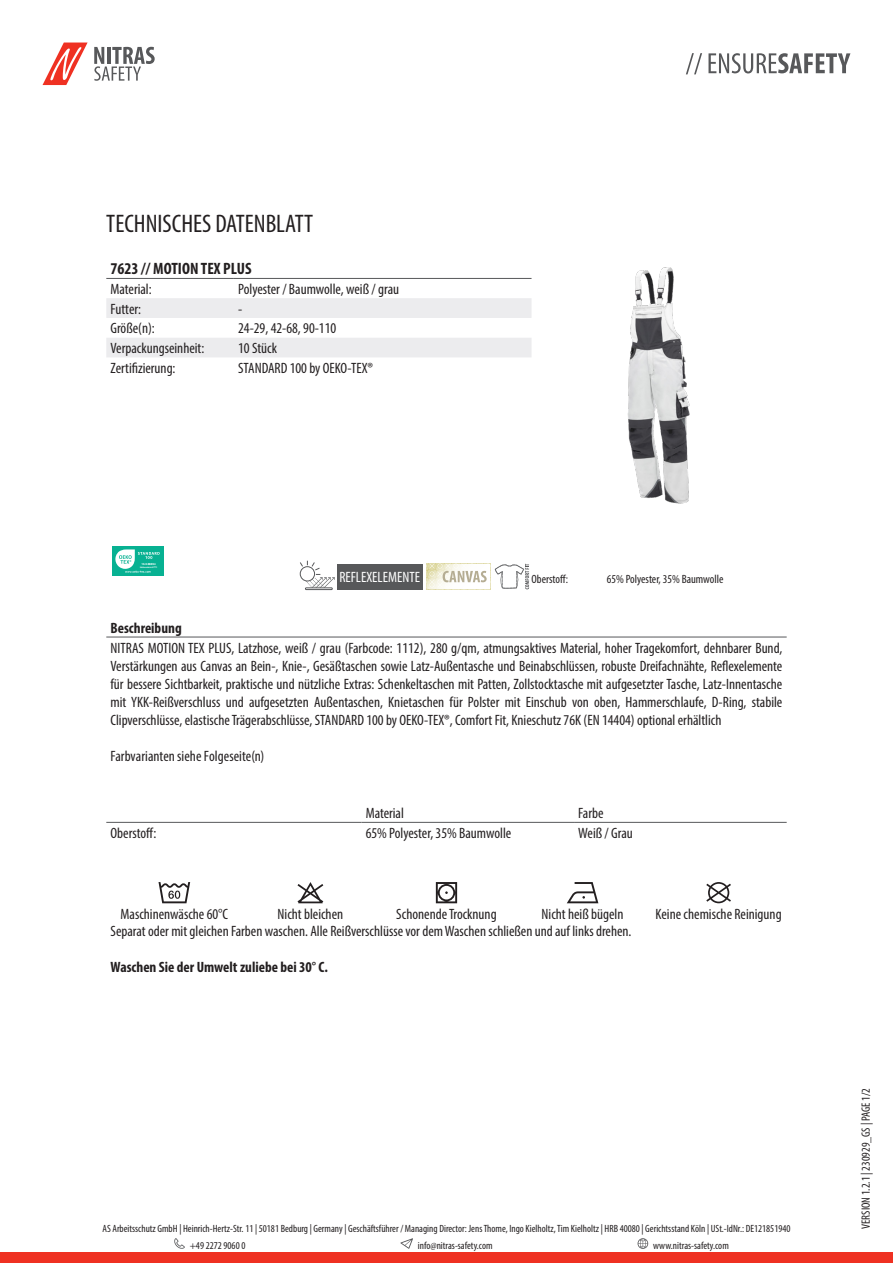
<style>
.page{position:relative;width:893px;height:1263px;background:#fff}
.page>*{position:absolute;margin:0;border:0;box-sizing:border-box;transform-origin:0 0}
.t1{font:condensed 25.5px "Myriad Pro";color:#231f20}
.t2{font:700 condensed 16.5px "Myriad Pro";color:#231f20}
.Headline_Nitras{font:condensed 15px/18px "Myriad Pro";color:#231f20;text-align:justify}
.t3{font:700 condensed 15px "Myriad Pro";color:#231f20}
.t4{font:condensed 15px "Myriad Pro";color:#fff}
.t5{font:condensed 12px "Myriad Pro";color:#231f20}
.t6{font:condensed 10.5px/17px "Myriad Pro";color:#231f20}
.t7{font:700 3px "Foco";color:#fff}
.t8{font:700 2.4px "Foco";color:#fff}
</style>
<div class="page">
<div style="left:0;top:1252px;width:893px;height:11px;background:#ef3122"></div>
<svg style="left:174px;top:1238px;width:11px;height:11px"></svg>
<svg style="left:400px;top:1238px;width:13px;height:11px"></svg>
<svg style="left:638px;top:1238px;width:10px;height:11px"></svg>
<svg style="left:43px;top:43px;width:45px;height:42px"></svg>
<svg style="left:94px;top:47px;width:61px;height:34px"></svg>
<svg style="left:686px;top:53px;width:16px;height:21px"></svg>
<svg style="left:708px;top:53px;width:142px;height:20px"></svg>
<svg style="left:106px;top:298px;width:425px;height:59px"></svg>
<hr style="left:106px;top:278px;width:128px;height:1px;background:#57585a">
<hr style="left:234px;top:278px;width:297px;height:1px;background:#57585a">
<img style="left:531px;top:267px;width:159px;height:237px">
<div style="left:112px;top:546px;width:52px;height:29px;background:#07b192"></div>
<svg style="left:115px;top:549px;width:45px;height:24px"></svg>
<div style="left:337px;top:564px;width:85px;height:25px;background:#57585a"></div>
<svg style="left:426px;top:564px;width:103px;height:25px"></svg>
<hr style="left:106px;top:637px;width:681px;height:1px;background:#57585a">
<hr style="left:106px;top:822px;width:255px;height:1px;background:#57585a">
<hr style="left:361px;top:822px;width:213px;height:1px;background:#57585a">
<hr style="left:574px;top:822px;width:213px;height:1px;background:#57585a">
<svg style="left:158px;top:882px;width:32px;height:21px"></svg>
<svg style="left:297px;top:882px;width:26px;height:21px"></svg>
<svg style="left:436px;top:882px;width:21px;height:21px"></svg>
<svg style="left:567px;top:882px;width:31px;height:21px"></svg>
<svg style="left:706px;top:882px;width:25px;height:21px"></svg>
<svg style="left:299px;top:561px;width:36px;height:26px"></svg>
<div style="left:305px;top:587px;width:28px;height:3px;border:1px solid #57585a"></div>
<p class="t1" style="left:106px;top:208px;width:208px">TECHNISCHES DATENBLATT</p>
<p class="t2" style="left:111px;top:258px;width:142px">7623 // MOTION TEX PLUS</p>
<p class="Headline_Nitras" style="left:111px;top:280px;width:43px">Material:</p>
<p class="Headline_Nitras" style="left:238px;top:280px;width:162px">Polyester / Baumwolle, weiß / grau</p>
<p class="Headline_Nitras" style="left:111px;top:300px;width:32px">Futter:</p>
<p class="Headline_Nitras" style="left:238px;top:300px;width:6px">-</p>
<p class="Headline_Nitras" style="left:111px;top:319px;width:46px">Größe(n):</p>
<p class="Headline_Nitras" style="left:238px;top:319px;width:100px">24-29, 42-68, 90-110</p>
<p class="Headline_Nitras" style="left:111px;top:339px;width:95px">Verpackungseinheit:</p>
<p class="Headline_Nitras" style="left:238px;top:339px;width:40px">10 Stück</p>
<p class="Headline_Nitras" style="left:111px;top:359px;width:67px">Zertifizierung:</p>
<p class="Headline_Nitras" style="left:238px;top:359px;width:136px">STANDARD 100 by OEKO-TEX®</p>
<p class="t7" style="left:141px;top:562px;width:16px">16.0.88894</p>
<p class="t8" style="left:140px;top:565px;width:19px">Hohenstein HTTI</p>
<p class="t4" style="left:339px;top:568px;width:82px">REFLEXELEMENTE</p>
<p class="t5" style="left:531px;top:572px;width:38px">Oberstoff:</p>
<p class="t5" style="left:607px;top:572px;width:118px">65% Polyester, 35% Baumwolle</p>
<p class="t3" style="left:111px;top:618px;width:73px">Beschreibung</p>
<p class="Headline_Nitras" style="left:111px;top:638px;width:673px">NITRAS MOTION TEX PLUS, Latzhose, weiß / grau (Farbcode: 1112), 280 g/qm, atmungsaktives Material, hoher Tragekomfort, dehnbarer Bund, Verstärkungen aus Canvas an Bein-, Knie-, Gesäßtaschen sowie Latz-Außentasche und Beinabschlüssen, robuste Dreifachnähte, Reflexelemente für bessere Sichtbarkeit, praktische und nützliche Extras: Schenkeltaschen mit Patten, Zollstocktasche mit aufgesetzter Tasche, Latz-Innentasche mit YKK-Reißverschluss und aufgesetzten Außentaschen, Knietaschen für Polster mit Einschub von oben, Hammerschlaufe, D-Ring, stabile Clipverschlüsse, elastische Trägerabschlüsse, STANDARD 100 by OEKO-TEX®, Comfort Fit, Knieschutz 76K (EN 14404) optional erhältlich</p>
<p class="Headline_Nitras" style="left:111px;top:746px;width:155px">Farbvarianten siehe Folgeseite(n)</p>
<p class="Headline_Nitras" style="left:366px;top:804px;width:40px">Material</p>
<p class="Headline_Nitras" style="left:578px;top:804px;width:27px">Farbe</p>
<p class="Headline_Nitras" style="left:111px;top:824px;width:47px">Oberstoff:</p>
<p class="Headline_Nitras" style="left:366px;top:824px;width:147px">65% Polyester, 35% Baumwolle</p>
<p class="Headline_Nitras" style="left:578px;top:824px;width:56px">Weiß / Grau</p>
<p class="Headline_Nitras" style="left:121px;top:905px;width:109px">Maschinenwäsche 60°C</p>
<p class="Headline_Nitras" style="left:278px;top:905px;width:67px">Nicht bleichen</p>
<p class="Headline_Nitras" style="left:396px;top:905px;width:102px">Schonende Trocknung</p>
<p class="Headline_Nitras" style="left:542px;top:905px;width:83px">Nicht heiß bügeln</p>
<p class="Headline_Nitras" style="left:656px;top:905px;width:128px">Keine chemische Reinigung</p>
<p class="Headline_Nitras" style="left:111px;top:922px;width:522px">Separat oder mit gleichen Farben waschen. Alle Reißverschlüsse vor dem Waschen schließen und auf links drehen.</p>
<p class="t3" style="left:111px;top:958px;width:219px">Waschen Sie der Umwelt zuliebe bei 30° C.</p>
<p class="t6" style="left:190px;top:1220px;width:602px;text-indent:-87px">AS Arbeitsschutz GmbH | Heinrich-Hertz-Str. 11 | 50181 Bedburg | Germany | Geschäftsführer / Managing Director: Jens Thome, Ingo Kielholtz, Tim Kielholtz | HRB 40080 | Gerichtsstand Köln | USt.-IdNr.: DE121851940 +49 2272 9060 0</p>
<p class="t6" style="left:418px;top:1237px;width:76px">info@nitras-safety.com</p>
<p class="t6" style="left:653px;top:1237px;width:77px">www.nitras-safety.com</p>
<p class="t5" style="left:859px;top:1229px;width:142px;rotate:-90deg">VERSION 1.2.1 | 230929_GS | PAGE 1/2</p>
</div>
